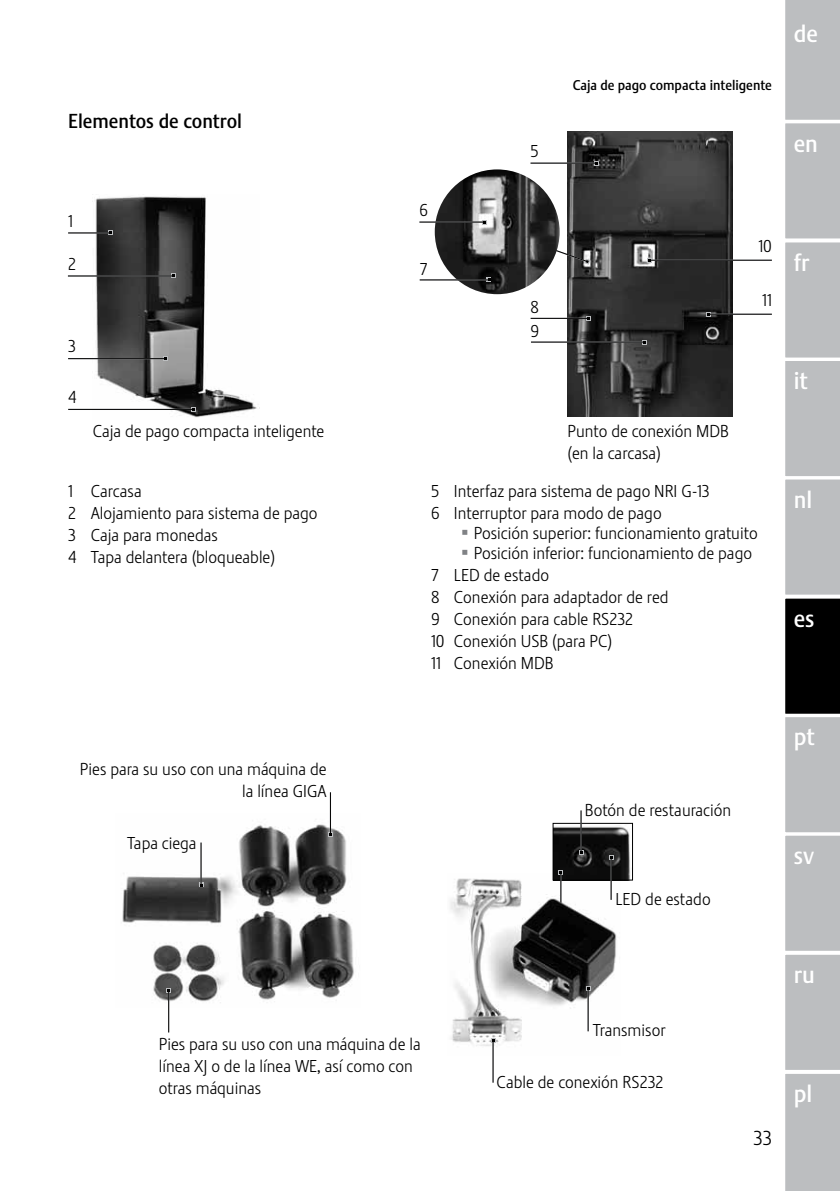
<style>
.page{position:relative;width:840px;height:1191px;background:#fff}
.page>*{position:absolute;margin:0;border:0;box-sizing:border-box;transform-origin:0 0}
.t1{font:24px "Stalemate Pro 2 J Medium";color:#fff}
.t2{font:20px "Stalemate Pro 2 J Medium";color:#000}
.t3{font:20px "Stalemate Pro 2 J Light";color:#000}
.t4{font:17px/22px "Stalemate Pro 2 J Light";color:#000}
.t5{font:14px "Stalemate Pro 2 J Medium";color:#000}
.s1{font-family:"Jura Pict 2006";font-size:18px;color:#808285}
</style>
<div class="page">
<img style="left:92px;top:194px;width:165px;height:224px">
<img style="left:567px;top:132px;width:165px;height:285px">
<hr style="left:530px;top:162px;width:66px;height:2px;background:#bcbec0">
<hr style="left:530px;top:163px;width:65px;height:1px;background:#000">
<svg style="left:593px;top:161px;width:5px;height:4px"></svg>
<hr style="left:530px;top:318px;width:58px;height:1px;background:#000">
<svg style="left:586px;top:316px;width:4px;height:5px"></svg>
<hr style="left:530px;top:341px;width:114px;height:2px;background:#bcbec0">
<hr style="left:530px;top:342px;width:114px;height:1px;background:#000">
<svg style="left:641px;top:340px;width:5px;height:4px"></svg>
<svg style="left:550px;top:238px;width:40px;height:27px"></svg>
<img style="left:434px;top:169px;width:125px;height:125px;border-radius:62px">
<hr style="left:419px;top:221px;width:65px;height:2px;background:#bcbec0">
<hr style="left:419px;top:222px;width:65px;height:1px;background:#000">
<svg style="left:482px;top:220px;width:5px;height:4px"></svg>
<hr style="left:419px;top:279px;width:69px;height:1px;background:#000">
<svg style="left:486px;top:277px;width:5px;height:5px"></svg>
<hr style="left:649px;top:260px;width:122px;height:1px;background:#000">
<svg style="left:646px;top:258px;width:5px;height:5px"></svg>
<hr style="left:708px;top:313px;width:63px;height:2px;background:#bcbec0">
<hr style="left:708px;top:314px;width:63px;height:1px;background:#000">
<svg style="left:706px;top:312px;width:4px;height:4px"></svg>
<hr style="left:68px;top:409px;width:125px;height:1px;background:#000">
<svg style="left:191px;top:407px;width:5px;height:5px"></svg>
<hr style="left:68px;top:358px;width:98px;height:1px;background:#000">
<svg style="left:163px;top:356px;width:5px;height:5px"></svg>
<hr style="left:68px;top:232px;width:42px;height:1px;background:#bcbec0">
<hr style="left:68px;top:233px;width:42px;height:1px;background:#000">
<svg style="left:108px;top:230px;width:5px;height:5px"></svg>
<hr style="left:68px;top:275px;width:105px;height:1px;background:#bcbec0">
<hr style="left:68px;top:276px;width:105px;height:1px;background:#000">
<svg style="left:171px;top:273px;width:4px;height:5px"></svg>
<img style="left:122px;top:824px;width:232px;height:183px">
<hr style="left:200px;top:842px;width:1px;height:43px;background:#000">
<svg style="left:198px;top:882px;width:5px;height:5px"></svg>
<hr style="left:329px;top:792px;width:2px;height:42px;background:#bcbec0">
<hr style="left:330px;top:792px;width:1px;height:42px;background:#000">
<svg style="left:328px;top:832px;width:4px;height:5px"></svg>
<hr style="left:168px;top:990px;width:1px;height:42px;background:#000">
<svg style="left:166px;top:987px;width:5px;height:5px"></svg>
<img style="left:450px;top:878px;width:170px;height:177px">
<hr style="left:492px;top:1040px;width:1px;height:42px;background:#000">
<svg style="left:490px;top:1037px;width:5px;height:5px"></svg>
<hr style="left:587px;top:989px;width:1px;height:42px;background:#000">
<svg style="left:585px;top:986px;width:5px;height:5px"></svg>
<img style="left:554px;top:825px;width:76px;height:53px">
<div style="left:552px;top:823px;width:80px;height:57px;border:1px solid #000"></div>
<hr style="left:560px;top:872px;width:1px;height:30px;background:#000">
<svg style="left:558px;top:870px;width:5px;height:4px"></svg>
<hr style="left:610px;top:857px;width:1px;height:43px;background:#000">
<svg style="left:608px;top:855px;width:5px;height:5px"></svg>
<hr style="left:580px;top:810px;width:1px;height:43px;background:#000">
<svg style="left:578px;top:850px;width:5px;height:5px"></svg>
<svg style="left:785px;top:0;width:54px;height:1191px;background:#acaeaf"></svg>
<p class="t2" style="left:68px;top:108px;width:175px">Elementos de control</p>
<p class="t4" style="left:68px;top:210px;width:6px">1</p>
<p class="t4" style="left:68px;top:253px;width:9px">2</p>
<p class="t4" style="left:68px;top:335px;width:9px">3</p>
<p class="t4" style="left:68px;top:386px;width:10px">4</p>
<p class="t4" style="left:93px;top:420px;width:233px">Caja de pago compacta inteligente</p>
<p class="t4" style="left:419px;top:199px;width:10px">6</p>
<p class="t4" style="left:419px;top:258px;width:9px">7</p>
<p class="t4" style="left:530px;top:140px;width:10px">5</p>
<p class="t4" style="left:530px;top:296px;width:10px;line-height:23.4px">8<br>9</p>
<p class="t5" style="left:572px;top:77px;width:200px">Caja de pago compacta inteligente</p>
<p class="t4" style="left:758px;top:235px;width:15px">10</p>
<p class="t4" style="left:761px;top:289px;width:11px">11</p>
<p class="t4" style="left:567px;top:420px;width:163px">Punto de conexión MDB (en la carcasa)</p>
<p class="t4" style="left:68px;top:480px;width:251px">1 Carcasa<br>2 Alojamiento para sistema de pago<br>3 Caja para monedas<br>4 Tapa delantera (bloqueable)</p>
<p class="t4" style="left:431px;top:480px;width:280px">5 Interfaz para sistema de pago NRI G-13<br>6 Interruptor para modo de pago</p>
<p class="t4" style="left:462px;top:523px;width:296px;line-height:20px"><span class="s1">U</span> Posición superior: funcionamiento gratuito<br><span class="s1">U</span> Posición inferior: funcionamiento de pago</p>
<p class="t4" style="left:431px;top:564px;width:239px">7 LED de estado<br>8 Conexión para adaptador de red<br>9 Conexión para cable RS232<br>10 Conexión USB (para PC)<br>11 Conexión MDB</p>
<h1 class="t1" style="left:793px;top:19px;width:26px">de</h1>
<h1 class="t1" style="left:793px;top:129px;width:26px">en</h1>
<h1 class="t1" style="left:793px;top:248px;width:17px">fr</h1>
<h1 class="t1" style="left:793px;top:366px;width:16px">it</h1>
<h1 class="t1" style="left:793px;top:485px;width:20px">nl</h1>
<h1 class="t1" style="left:793px;top:604px;width:22px">es</h1>
<p class="t4" style="left:80px;top:758px;width:248px;text-align:right">Pies para su uso con una máquina de la línea GIGA</p>
<p class="t4" style="left:127px;top:832px;width:71px">Tapa ciega</p>
<p class="t4" style="left:584px;top:798px;width:148px">Botón de restauración</p>
<p class="t4" style="left:615px;top:888px;width:97px">LED de estado</p>
<h1 class="t1" style="left:793px;top:722px;width:23px">pt</h1>
<h1 class="t1" style="left:793px;top:841px;width:22px">sv</h1>
<p class="t4" style="left:159px;top:1033px;width:263px">Pies para su uso con una máquina de la línea XJ o de la línea WE, así como con otras máquinas</p>
<p class="t4" style="left:592px;top:1019px;width:74px">Transmisor</p>
<p class="t4" style="left:496px;top:1071px;width:168px">Cable de conexión RS232</p>
<h1 class="t1" style="left:793px;top:960px;width:23px">ru</h1>
<p class="t3" style="left:753px;top:1126px;width:20px">33</p>
<h1 class="t1" style="left:793px;top:1079px;width:20px">pl</h1>
</div>
